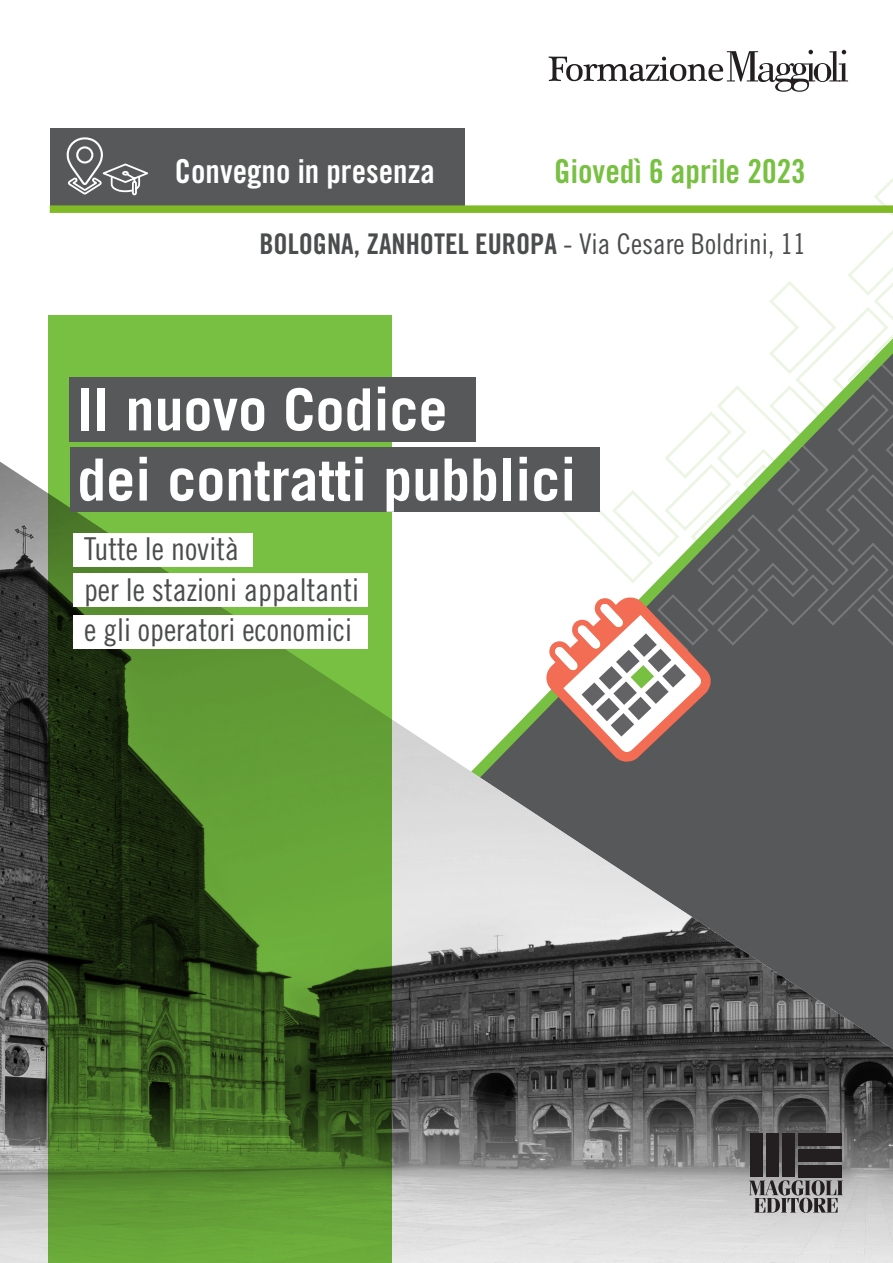
<style>
.page{position:relative;width:893px;height:1263px;background:#fff}
.page>*{position:absolute;margin:0;border:0;box-sizing:border-box;transform-origin:0 0}
.t1{font:700 58.2px/70.2px "Trade Gothic LT Std";color:#fff}
.t2{font:33px "Trade Gothic LT Std Bd Cn 20";color:#fff}
.t3{font:33px "Trade Gothic LT Std Bd Cn 20";color:#78c042}
.t4{font:31.5px/40.5px "Trade Gothic LT Std Cn 18";color:#4b4c4d}
.t5{font:28.5px "Trade Gothic LT Std Bd Cn 20";color:#4b4c4d}
.s1{font-family:"Trade Gothic LT Std Cn 18"}
</style>
<div class="page">
<svg style="left:665px;top:178px;width:228px;height:284px"></svg>
<div style="left:50px;top:129px;width:415px;height:83px;background:#57585a"></div>
<svg style="left:66px;top:137px;width:83px;height:59px"></svg>
<div style="left:50px;top:205px;width:843px;height:8px;background:#80ba27"></div>
<img style="left:0;top:462px;width:893px;height:584px">
<svg style="left:0;top:1046px;width:893px;height:217px;background:#8c8c8b"></svg>
<svg style="left:549px;top:50px;width:299px;height:42px"></svg>
<div style="left:798px;top:1165px;width:44px;height:12px;background:#231f20"></div>
<div style="left:798px;top:1149px;width:44px;height:12px;background:#231f20"></div>
<div style="left:798px;top:1133px;width:44px;height:13px;background:#231f20"></div>
<svg style="left:749px;top:1180px;width:94px;height:33px;background:#838282"></svg>
<div style="left:782px;top:1133px;width:13px;height:44px;background:#231f20"></div>
<div style="left:766px;top:1133px;width:13px;height:44px;background:#231f20"></div>
<div style="left:750px;top:1133px;width:13px;height:44px;background:#231f20"></div>
<svg style="left:48px;top:315px;width:343px;height:948px;background:#4f7e2b"></svg>
<div style="left:73px;top:573px;width:295px;height:33px;background:#fff"></div>
<div style="left:73px;top:615px;width:295px;height:33px;background:#fff"></div>
<div style="left:70px;top:377px;width:406px;height:65px;background:#57585a"></div>
<div style="left:70px;top:447px;width:530px;height:65px;background:#57585a"></div>
<div style="left:73px;top:533px;width:180px;height:33px;background:#fff"></div>
<p class="t2" style="left:175px;top:151px;width:261px">Convegno in presenza</p>
<p class="t3" style="left:554px;top:152px;width:253px">Giovedì 6 aprile 2023</p>
<p class="t5" style="left:259px;top:226px;width:548px">BOLOGNA, ZANHOTEL EUROPA <span class="s1">- Via Cesare Boldrini, 11</span></p>
<p class="t1" style="left:77px;top:374px;width:501px">Il nuovo Codice<br>dei contratti pubblici</p>
<p class="t4" style="left:84px;top:528px;width:276px">Tutte le novità<br>per le stazioni appaltanti e gli operatori economici</p>
</div>
